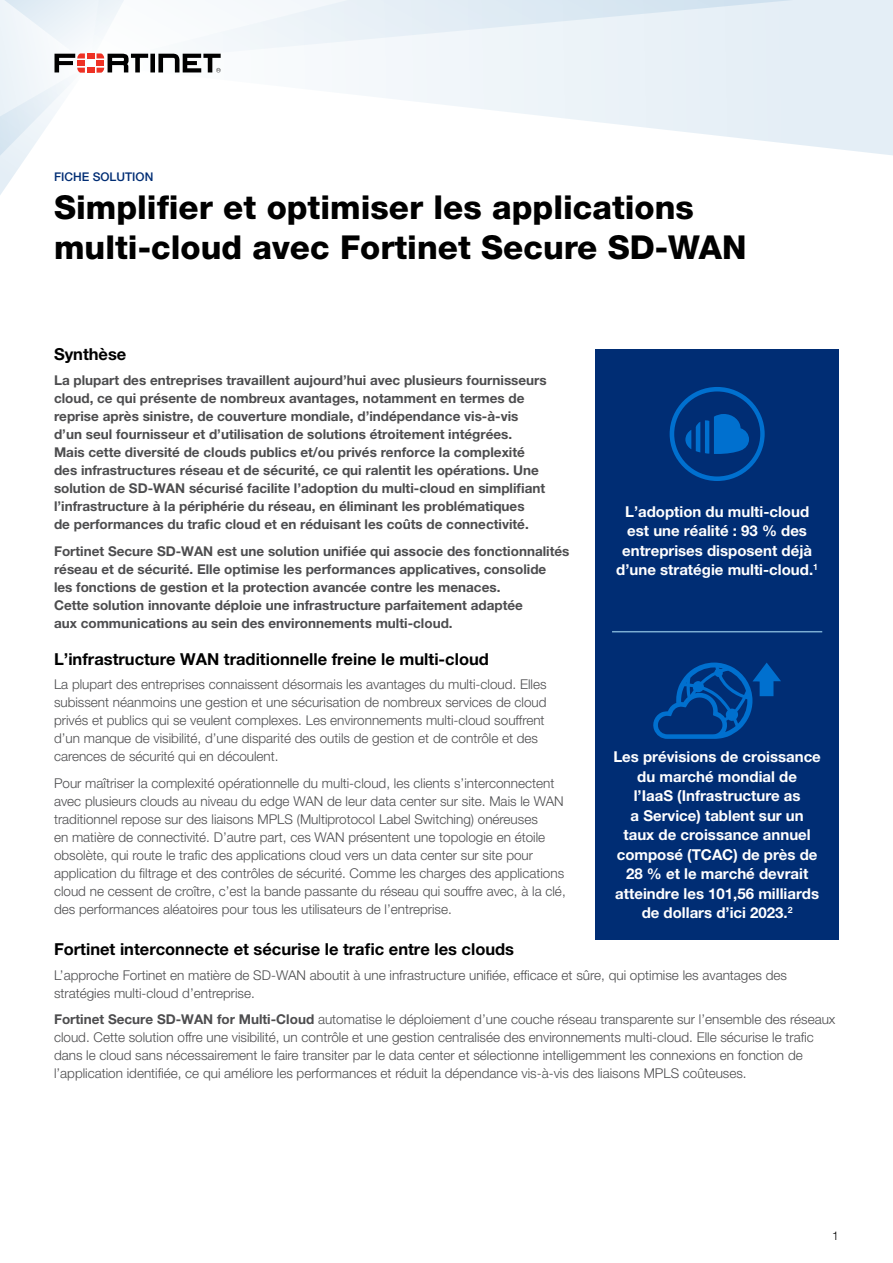
<style>
.page{position:relative;width:893px;height:1263px;background:#fff}
.page>*{position:absolute;margin:0;border:0;box-sizing:border-box;transform-origin:0 0}
.t1{font:800 33px/40.5px "Helvetica Neue LT Pro";color:#000}
.t2{font:700 16.5px "Helvetica Neue LT Pro";color:#000}
.t3{font:700 15px/19.5px "Helvetica Neue LT Pro";color:#fff;text-align:center}
.t4{font:300 13.5px/18px "Helvetica Neue LT Pro";color:#4d4d4f}
.t5{font:700 13.5px/18px "Helvetica Neue LT Pro";color:#4d4d4f}
.t6{font:500 12px "Helvetica Neue LT Pro";color:#002d74}
.t7{font:300 12px "Helvetica Neue LT Pro";color:#000}
.s1{font-weight:700}
</style>
<div class="page">
<svg style="left:359px;top:65px;width:534px;height:91px"></svg>
<svg style="left:221px;top:0;width:672px;height:65px"></svg>
<svg style="left:0;top:0;width:221px;height:195px"></svg>
<hr style="left:229px;top:69px;width:2px;height:63px;background:#000">
<div style="left:595px;top:349px;width:244px;height:591px;background:#002d74"></div>
<hr style="left:612px;top:631px;width:210px;height:1px;background:#7badd3">
<svg style="left:670px;top:387px;width:95px;height:94px"></svg>
<svg style="left:653px;top:662px;width:128px;height:77px"></svg>
<p class="t6" style="left:54px;top:169px;width:101px">FICHE SOLUTION</p>
<h1 class="t1" style="left:54px;top:187px;width:694px">Simplifier et optimiser les applications multi-cloud avec Fortinet Secure SD-WAN</h1>
<p class="t2" style="left:54px;top:344px;width:74px">Synthèse</p>
<p class="t5" style="left:54px;top:371px;width:494px">La plupart des entreprises travaillent aujourd’hui avec plusieurs fournisseurs cloud, ce qui présente de nombreux avantages, notamment en termes de reprise après sinistre, de couverture mondiale, d’indépendance vis-à-vis d’un seul fournisseur et d’utilisation de solutions étroitement intégrées.<br>Mais cette diversité de clouds publics et/ou privés renforce la complexité des infrastructures réseau et de sécurité, ce qui ralentit les opérations. Une solution de SD-WAN sécurisé facilite l’adoption du multi-cloud en simplifiant l’infrastructure à la périphérie du réseau, en éliminant les problématiques<br>de performances du trafic cloud et en réduisant les coûts de connectivité.</p>
<p class="t5" style="left:54px;top:542px;width:517px">Fortinet Secure SD-WAN est une solution unifiée qui associe des fonctionnalités réseau et de sécurité. Elle optimise les performances applicatives, consolide<br>les fonctions de gestion et la protection avancée contre les menaces.<br>Cette solution innovante déploie une infrastructure parfaitement adaptée<br>aux communications au sein des environnements multi-cloud.</p>
<p class="t2" style="left:54px;top:648px;width:436px">L’infrastructure WAN traditionnelle freine le multi-cloud</p>
<p class="t4" style="left:54px;top:675px;width:494px">La plupart des entreprises connaissent désormais les avantages du multi-cloud. Elles subissent néanmoins une gestion et une sécurisation de nombreux services de cloud privés et publics qui se veulent complexes. Les environnements multi-cloud souffrent d’un manque de visibilité, d’une disparité des outils de gestion et de contrôle et des carences de sécurité qui en découlent.</p>
<p class="t4" style="left:54px;top:774px;width:513px">Pour maîtriser la complexité opérationnelle du multi-cloud, les clients s’interconnectent avec plusieurs clouds au niveau du edge WAN de leur data center sur site. Mais le WAN traditionnel repose sur des liaisons MPLS (Multiprotocol Label Switching) onéreuses<br>en matière de connectivité. D’autre part, ces WAN présentent une topologie en étoile obsolète, qui route le trafic des applications cloud vers un data center sur site pour application du filtrage et des contrôles de sécurité. Comme les charges des applications cloud ne cessent de croître, c’est la bande passante du réseau qui souffre avec, à la clé, des performances aléatoires pour tous les utilisateurs de l’entreprise.</p>
<p class="t2" style="left:54px;top:939px;width:462px">Fortinet interconnecte et sécurise le trafic entre les clouds</p>
<p class="t4" style="left:54px;top:965px;width:734px">L’approche Fortinet en matière de SD-WAN aboutit à une infrastructure unifiée, efficace et sûre, qui optimise les avantages des stratégies multi-cloud d’entreprise.</p>
<p class="t4" style="left:54px;top:1010px;width:783px"><span class="s1">Fortinet Secure SD-WAN for Multi-Cloud</span> automatise le déploiement d’une couche réseau transparente sur l’ensemble des réseaux cloud. Cette solution offre une visibilité, un contrôle et une gestion centralisée des environnements multi-cloud. Elle sécurise le trafic dans le cloud sans nécessairement le faire transiter par le data center et sélectionne intelligemment les connexions en fonction de l’application identifiée, ce qui améliore les performances et réduit la dépendance vis-à-vis des liaisons MPLS coûteuses.</p>
<p class="t3" style="left:616px;top:501px;width:203px">L’adoption du multi-cloud est une réalité : 93 % des entreprises disposent déjà d’une stratégie multi-cloud.<sup>1</sup></p>
<p class="t3" style="left:613px;top:747px;width:209px">Les prévisions de croissance du marché mondial de<br>l’IaaS (Infrastructure as<br>a Service) tablent sur un taux de croissance annuel composé (TCAC) de près de<br>28 % et le marché devrait atteindre les 101,56 milliards de dollars d’ici 2023.<sup>2</sup></p>
<p class="t7" style="left:832px;top:1229px;width:8px">1</p>
</div>
